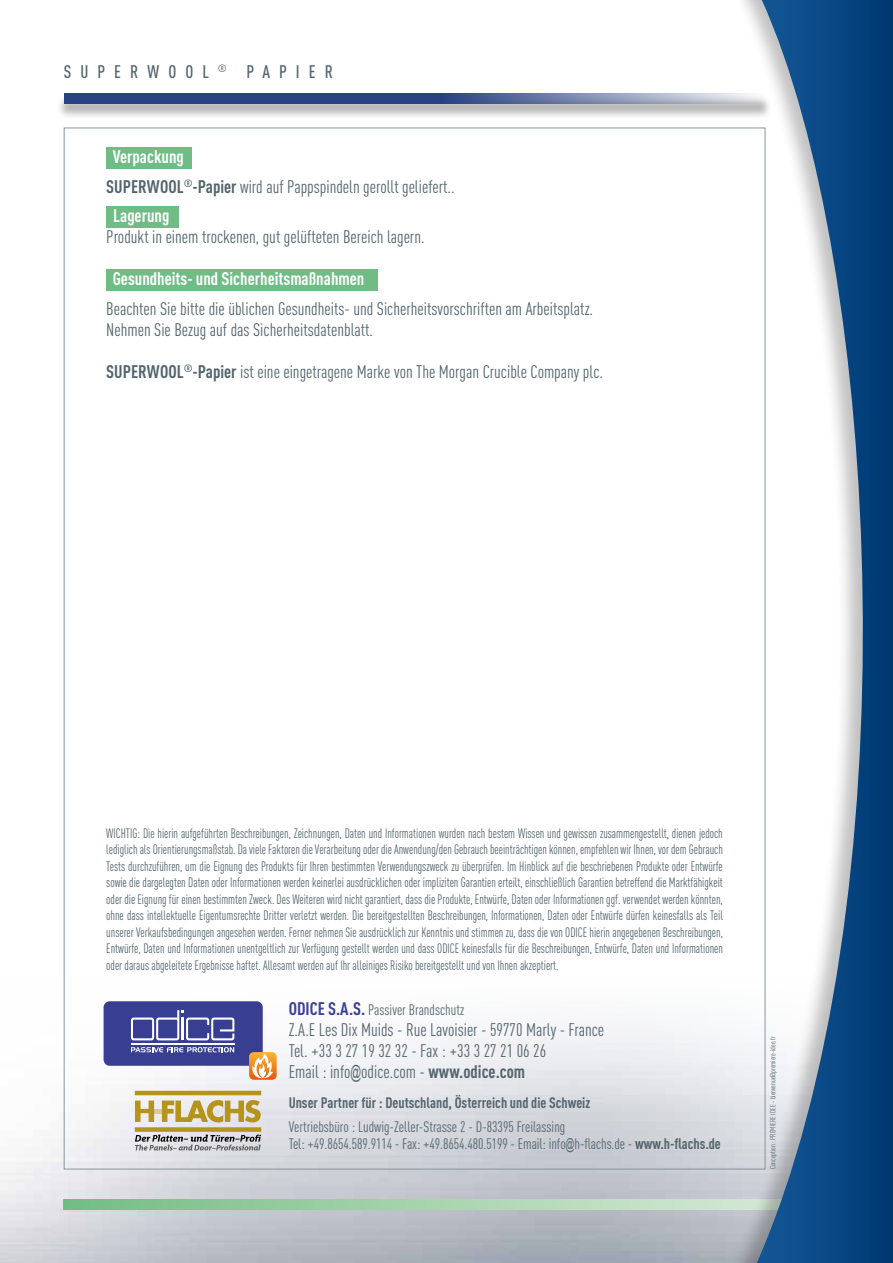
<style>
.page{position:relative;width:893px;height:1263px;background:#fff}
.page>*{position:absolute;margin:0;border:0;box-sizing:border-box;transform-origin:0 0}
.t1{font:18px/21px "DIN Cond";color:#52646d}
.t2{font:700 18px "DIN Cond";color:#fff}
.t3{font:500 18px "DIN Cond";letter-spacing:.5em;color:#52646d}
.t4{font:15px/16.5px "DIN Cond";color:#52646d}
.t5{font:700 15px "DIN Cond";color:#52646d}
.t6{font:13.5px/16.5px "DIN Cond";color:#52646d;text-align:justify;scale:.9 1}
.t7{font:7.5px "DIN Cond";color:#52646d}
.s1{font-weight:700}
.s2{font-weight:700;font-size:18px;color:#384093}
.s3{font-family:"Arial Narrow"}
</style>
<div class="page">
<div style="left:106px;top:148px;width:85px;height:21px;background:#6fbc85"></div>
<div style="left:56px;top:95px;width:716px;height:25px;background:#000;opacity:.3"></div>
<svg style="left:64px;top:94px;width:662px;height:10px;background:#4c6095"></svg>
<svg style="left:64px;top:1199px;width:662px;height:11px;background:#a2d1aa"></svg>
<div style="left:726px;top:0;width:167px;height:1263px;background:#000;opacity:.25"></div>
<svg style="left:757px;top:0;width:136px;height:1263px"></svg>
<div style="left:106px;top:206px;width:73px;height:21px;background:#6fbc85"></div>
<div style="left:106px;top:269px;width:271px;height:21px;background:#6fbc85"></div>
<div style="left:104px;top:1001px;width:159px;height:65px;background:#383f92;border-radius:6px"></div>
<svg style="left:131px;top:1047px;width:103px;height:5px"></svg>
<svg style="left:249px;top:1052px;width:28px;height:28px"></svg>
<svg style="left:131px;top:1010px;width:103px;height:30px"></svg>
<hr style="left:131px;top:1043px;width:103px;height:1px;background:#fff">
<svg style="left:135px;top:1091px;width:126px;height:59px;background:#c5b991"></svg>
<h1 class="t3" style="left:64px;top:61px;width:271px">SUPERWOOL <sup>®</sup> PAPIER</h1>
<h1 class="t2" style="left:113px;top:146px;width:73px">Verpackung</h1>
<h1 class="t1" style="left:106px;top:176px;width:350px"><span class="s1">SUPERWOOL</span><sup>®</sup><span class="s1">-Papier</span> wird auf Pappspindeln gerollt geliefert..</h1>
<h1 class="t2" style="left:113px;top:205px;width:58px">Lagerung</h1>
<h1 class="t1" style="left:106px;top:226px;width:320px">Produkt in einem trockenen, gut gelüfteten Bereich lagern.</h1>
<h1 class="t2" style="left:113px;top:268px;width:253px">Gesundheits- und Sicherheitsmaßnahmen</h1>
<h1 class="t1" style="left:106px;top:298px;width:488px">Beachten Sie bitte die üblichen Gesundheits- und Sicherheitsvorschriften am Arbeitsplatz.<br>Nehmen Sie Bezug auf das Sicherheitsdatenblatt.</h1>
<h1 class="t1" style="left:106px;top:361px;width:498px"><span class="s1">SUPERWOOL</span><sup>®</sup><span class="s1">-Papier</span> ist eine eingetragene Marke von The Morgan Crucible Company plc.</h1>
<p class="t6" style="left:106px;top:825px;width:687px">WICHTIG: Die hierin aufgeführten Beschreibungen, Zeichnungen, Daten und Informationen wurden nach bestem Wissen und gewissen zusammengestellt, dienen jedoch lediglich als Orientierungsmaßstab. Da viele Faktoren die Verarbeitung oder die Anwendung/den Gebrauch beeinträchtigen können, empfehlen wir Ihnen, vor dem Gebrauch Tests durchzuführen, um die Eignung des Produkts für Ihren bestimmten Verwendungszweck zu überprüfen. Im Hinblick auf die beschriebenen Produkte oder Entwürfe sowie die dargelegten Daten oder Informationen werden keinerlei ausdrücklichen oder impliziten Garantien erteilt, einschließlich Garantien betreffend die Marktfähigkeit oder die Eignung für einen bestimmten Zweck. Des Weiteren wird nicht garantiert, dass die Produkte, Entwürfe, Daten oder Informationen ggf. verwendet werden könnten, ohne dass intellektuelle Eigentumsrechte Dritter verletzt werden. Die bereitgestellten Beschreibungen, Informationen, Daten oder Entwürfe dürfen keinesfalls als Teil unserer Verkaufsbedingungen angesehen werden. Ferner nehmen Sie ausdrücklich zur Kenntnis und stimmen zu, dass die von ODICE hierin angegebenen Beschreibungen, Entwürfe, Daten und Informationen unentgeltlich zur Verfügung gestellt werden und dass ODICE keinesfalls für die Beschreibungen, Entwürfe, Daten und Informationen oder daraus abgeleitete Ergebnisse haftet. Allesamt werden auf Ihr alleiniges Risiko bereitgestellt und von Ihnen akzeptiert.</p>
<p class="t4" style="left:289px;top:1002px;width:177px"><span class="s2">ODICE S.A.S.</span> Passiver Brandschutz</p>
<h1 class="t1" style="left:289px;top:1019px;width:317px">Z.A.E Les Dix Muids - Rue Lavoisier - 59770 Marly - France<br>Tel. +33 3 27 19 32 32 - Fax : +33 3 27 21 06 26<br>Email : info<span class="s3">@</span>odice.com - <span class="s1">www.odice.com</span></h1>
<p class="t4" style="left:289px;top:1119px;width:433px">Vertriebsbüro : Ludwig-Zeller-Strasse 2 - D-83395 Freilassing<br>Tel: +49.8654.589.9114 - Fax: +49.8654.480.5199 - Email: info<span class="s3">@</span>h-flachs.de - <span class="s1">www.h-flachs.de</span></p>
<p class="t5" style="left:289px;top:1093px;width:303px">Unser Partner für : Deutschland, Österreich und die Schweiz</p>
<p class="t7" style="left:769px;top:1169px;width:134px;rotate:-90deg">Conception : PREMIERE IDEE - bienvenue@premiere-idee.fr</p>
</div>
